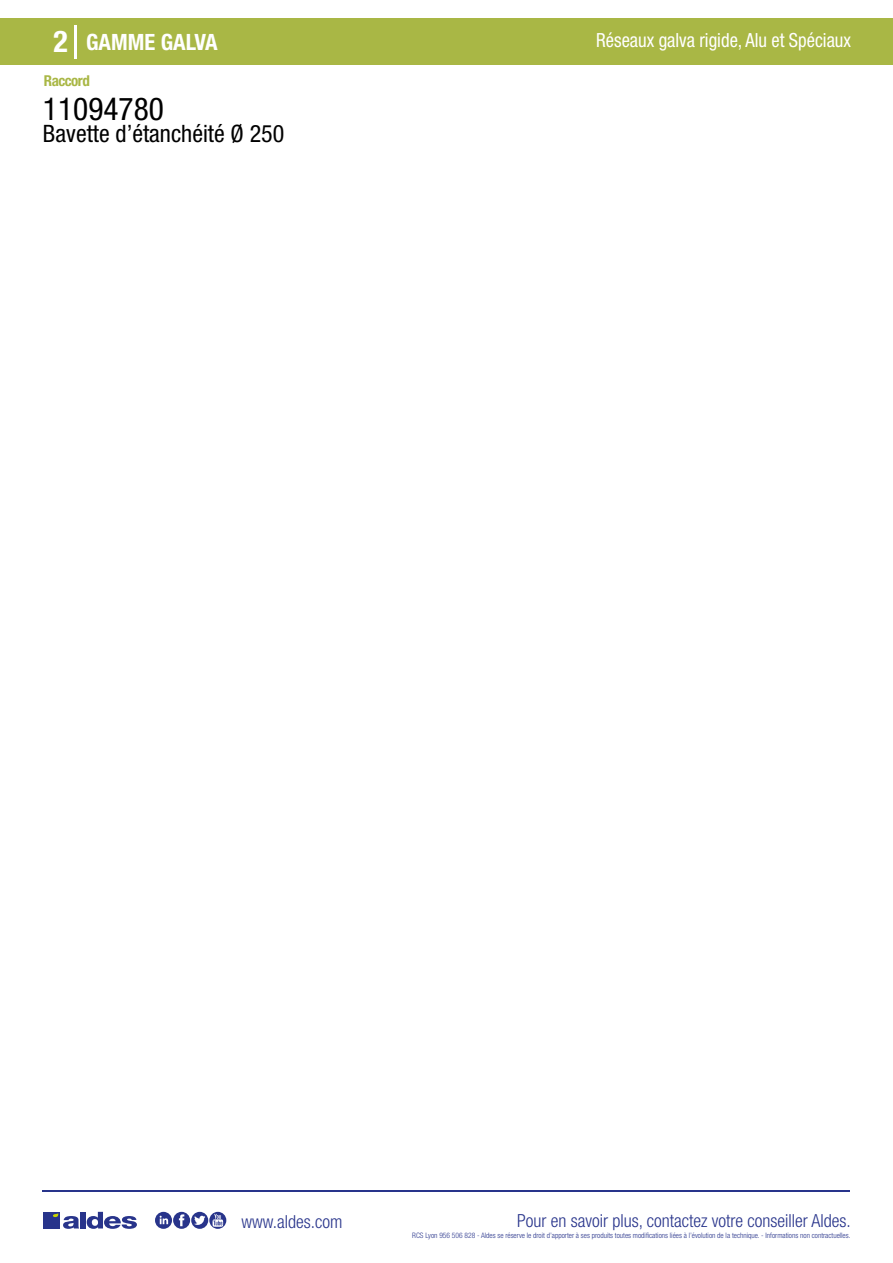
<style>
.page{position:relative;width:893px;height:1263px;background:#fff}
.page>*{position:absolute;margin:0;border:0;box-sizing:border-box;transform-origin:0 0}
.t1{font:condensed 31.5px "Helvetica Neue LT Std";color:#000}
.t2{font:700 condensed 30px "Helvetica Neue LT Std";color:#fff}
.t3{font:condensed 24px "Helvetica Neue LT Std";color:#000}
.t4{font:700 condensed 22.5px "Helvetica Neue LT Std";color:#fff}
.t5{font:condensed 19.5px "Helvetica Neue LT Std";color:#fff;scale:.95 1}
.t6{font:300 condensed 18px "Helvetica Neue";color:#28348b}
.t7{font:700 condensed 15px "Helvetica Neue LT Std";letter-spacing:-.035em;color:#a9b745}
.t8{font:300 condensed 7.5px "Helvetica Neue";color:#28348b}
</style>
<div class="page">
<div style="left:0;top:18px;width:893px;height:46px;background:#a9b745"></div>
<hr style="left:74px;top:25px;width:2px;height:33px;background:#fff">
<hr style="left:43px;top:1190px;width:807px;height:1px;background:#28348b">
<svg style="left:155px;top:1212px;width:71px;height:17px"></svg>
<div style="left:43px;top:1212px;width:17px;height:16px;background:#28348b"></div>
<div style="left:80px;top:1212px;width:6px;height:16px;background:#28348b"></div>
<svg style="left:87px;top:1212px;width:50px;height:17px"></svg>
<svg style="left:53px;top:1213px;width:26px;height:16px"></svg>
<h2 class="t2" style="left:54px;top:24px;width:16px">2</h2>
<h3 class="t4" style="left:86px;top:28px;width:133px">GAMME GALVA</h3>
<h3 class="t5" style="left:596px;top:29px;width:270px">Réseaux galva rigide, Alu et Spéciaux</h3>
<h3 class="t7" style="left:44px;top:71px;width:47px">Raccord</h3>
<h1 class="t1" style="left:43px;top:91px;width:122px">11094780</h1>
<h3 class="t3" style="left:43px;top:120px;width:243px">Bavette d’étanchéité Ø 250</h3>
<h3 class="t6" style="left:241px;top:1211px;width:102px">www.aldes.com</h3>
<h3 class="t6" style="left:517px;top:1211px;width:335px">Pour en savoir plus, contactez votre conseiller Aldes.</h3>
<p class="t8" style="left:412px;top:1230px;width:440px">RCS Lyon 956 506 828 - Aldes se réserve le droit d’apporter à ses produits toutes modifications liées à l’évolution de la technique. - Informations non contractuelles.</p>
</div>
